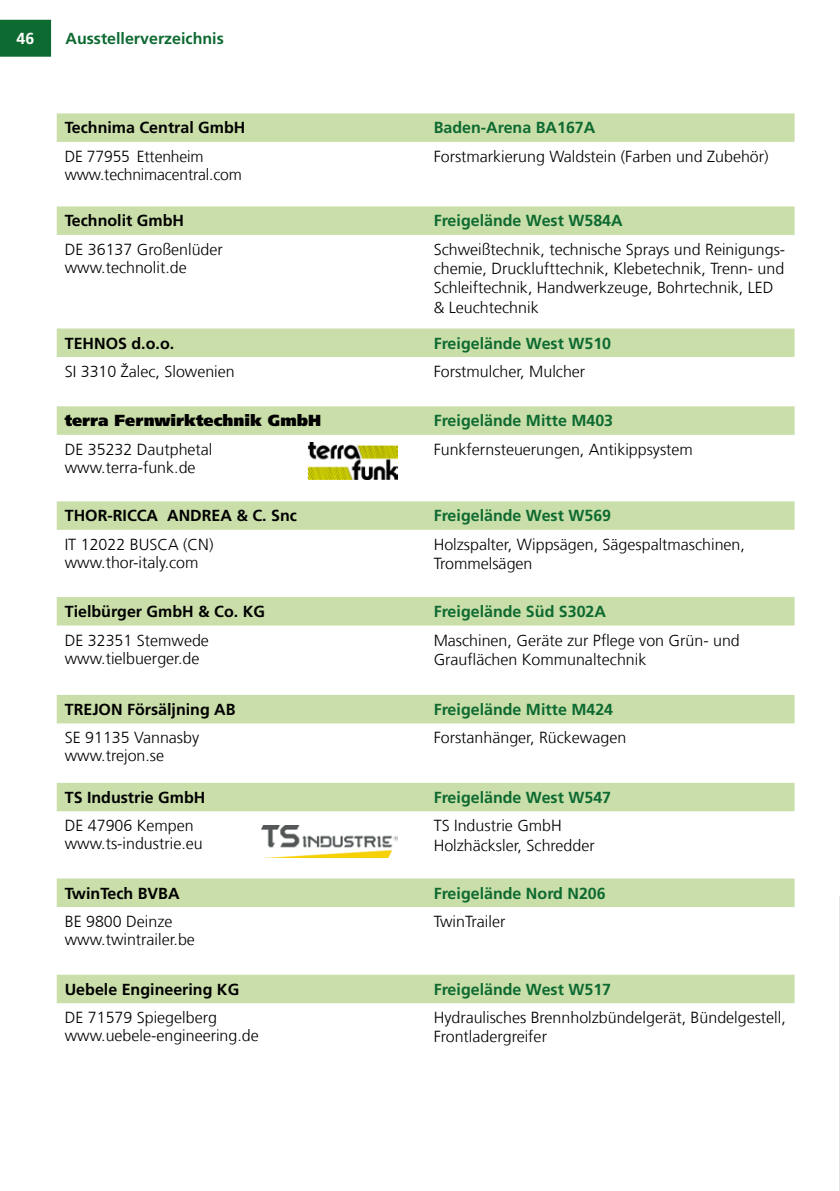
<style>
.page{position:relative;width:840px;height:1191px;background:#fff}
.page>*{position:absolute;margin:0;border:0;box-sizing:border-box;transform-origin:0 0}
.t1{font:300 16px/18px "Frutiger LT Com";color:#000}
.t2{font:700 16px "Frutiger LT Std";color:#0d6a31}
.t3{font:700 16px "Frutiger LT Std";color:#000}
.t4{font:900 16px "Frutiger LT Std";color:#000}
.t5{font:700 16px "Frutiger LT Std";color:#fff}
</style>
<div class="page">
<svg style="left:0;top:19px;width:52px;height:38px"></svg>
<svg style="left:839px;top:914px;width:1px;height:272px"></svg>
<div style="left:57px;top:113px;width:737px;height:29px;background:#c9dea8"></div>
<div style="left:57px;top:206px;width:737px;height:29px;background:#c9dea8"></div>
<div style="left:57px;top:328px;width:737px;height:29px;background:#c9dea8"></div>
<div style="left:57px;top:406px;width:737px;height:29px;background:#c9dea8"></div>
<div style="left:57px;top:501px;width:737px;height:29px;background:#c9dea8"></div>
<div style="left:57px;top:597px;width:737px;height:28px;background:#c9dea8"></div>
<div style="left:57px;top:695px;width:737px;height:28px;background:#c9dea8"></div>
<div style="left:57px;top:783px;width:737px;height:28px;background:#c9dea8"></div>
<div style="left:57px;top:878px;width:737px;height:29px;background:#c9dea8"></div>
<div style="left:57px;top:974px;width:737px;height:29px;background:#c9dea8"></div>
<img style="left:307px;top:442px;width:90px;height:37px">
<img style="left:261px;top:825px;width:136px;height:32px">
<p class="t5" style="left:17px;top:29px;width:19px">46</p>
<p class="t2" style="left:65px;top:29px;width:160px">Ausstellerverzeichnis</p>
<p class="t3" style="left:65px;top:118px;width:182px">Technima Central GmbH</p>
<p class="t2" style="left:433px;top:118px;width:163px">Baden-Arena BA167A</p>
<p class="t1" style="left:65px;top:147px;width:178px">DE 77955 Ettenheim www.technimacentral.com</p>
<p class="t1" style="left:433px;top:147px;width:336px">Forstmarkierung Waldstein (Farben und Zubehör)</p>
<p class="t3" style="left:65px;top:211px;width:121px">Technolit GmbH</p>
<p class="t2" style="left:433px;top:211px;width:190px">Freigelände West W584A</p>
<p class="t1" style="left:65px;top:240px;width:159px">DE 36137 Großenlüder www.technolit.de</p>
<p class="t1" style="left:433px;top:240px;width:353px;line-height:19.2px">Schweißtechnik, technische Sprays und Reinigungs&shy;chemie, Drucklufttechnik, Klebetechnik, Trenn- und Schleiftechnik, Handwerkzeuge, Bohrtechnik, LED &amp; Leuchtechnik</p>
<p class="t3" style="left:65px;top:333px;width:111px">TEHNOS d.o.o.</p>
<p class="t2" style="left:433px;top:333px;width:179px">Freigelände West W510</p>
<p class="t1" style="left:65px;top:362px;width:171px">SI 3310 Žalec, Slowenien</p>
<p class="t1" style="left:433px;top:362px;width:153px">Forstmulcher, Mulcher</p>
<p class="t4" style="left:65px;top:411px;width:258px">terra Fernwirktechnik GmbH</p>
<p class="t2" style="left:433px;top:411px;width:181px">Freigelände Mitte M403</p>
<p class="t1" style="left:65px;top:440px;width:149px">DE 35232 Dautphetal www.terra-funk.de</p>
<p class="t1" style="left:433px;top:440px;width:260px">Funkfernsteuerungen, Antikippsystem</p>
<p class="t3" style="left:65px;top:506px;width:233px">THOR-RICCA ANDREA &amp; C. Snc</p>
<p class="t2" style="left:433px;top:506px;width:179px">Freigelände West W569</p>
<p class="t1" style="left:65px;top:535px;width:150px">IT 12022 BUSCA (CN) www.thor-italy.com</p>
<p class="t1" style="left:433px;top:535px;width:312px;line-height:19.2px">Holzspalter, Wippsägen, Sägespaltmaschinen,<br>Trommelsägen</p>
<p class="t3" style="left:65px;top:602px;width:202px">Tielbürger GmbH &amp; Co. KG</p>
<p class="t2" style="left:433px;top:602px;width:174px">Freigelände Süd S302A</p>
<p class="t1" style="left:65px;top:631px;width:145px">DE 32351 Stemwede www.tielbuerger.de</p>
<p class="t1" style="left:433px;top:630px;width:307px;line-height:19.2px">Maschinen, Geräte zur Pflege von Grün- und<br>Grauflächen Kommunaltechnik</p>
<p class="t3" style="left:65px;top:700px;width:172px">TREJON Försäljning AB</p>
<p class="t2" style="left:433px;top:700px;width:181px">Freigelände Mitte M424</p>
<p class="t1" style="left:65px;top:729px;width:136px">SE 91135 Vannasby www.trejon.se</p>
<p class="t1" style="left:433px;top:729px;width:194px">Forstanhänger, Rückewagen</p>
<p class="t3" style="left:65px;top:788px;width:142px">TS Industrie GmbH</p>
<p class="t2" style="left:433px;top:788px;width:179px">Freigelände West W547</p>
<p class="t1" style="left:65px;top:817px;width:139px">DE 47906 Kempen www.ts-industrie.eu</p>
<p class="t1" style="left:433px;top:816px;width:162px;line-height:19.2px">TS Industrie GmbH<br>Holzhäcksler, Schredder</p>
<p class="t3" style="left:65px;top:883px;width:116px">TwinTech BVBA</p>
<p class="t2" style="left:433px;top:883px;width:173px">Freigelände Nord N206</p>
<p class="t1" style="left:65px;top:912px;width:132px">BE 9800 Deinze www.twintrailer.be</p>
<p class="t1" style="left:433px;top:912px;width:73px">TwinTrailer</p>
<p class="t3" style="left:65px;top:979px;width:176px">Uebele Engineering KG</p>
<p class="t2" style="left:433px;top:979px;width:179px">Freigelände West W517</p>
<p class="t1" style="left:65px;top:1008px;width:195px">DE 71579 Spiegelberg www.uebele-engineering.de</p>
<p class="t1" style="left:433px;top:1008px;width:353px;line-height:19.2px">Hydraulisches Brennholzbündelgerät, Bündelgestell,<br>Frontladergreifer</p>
</div>
